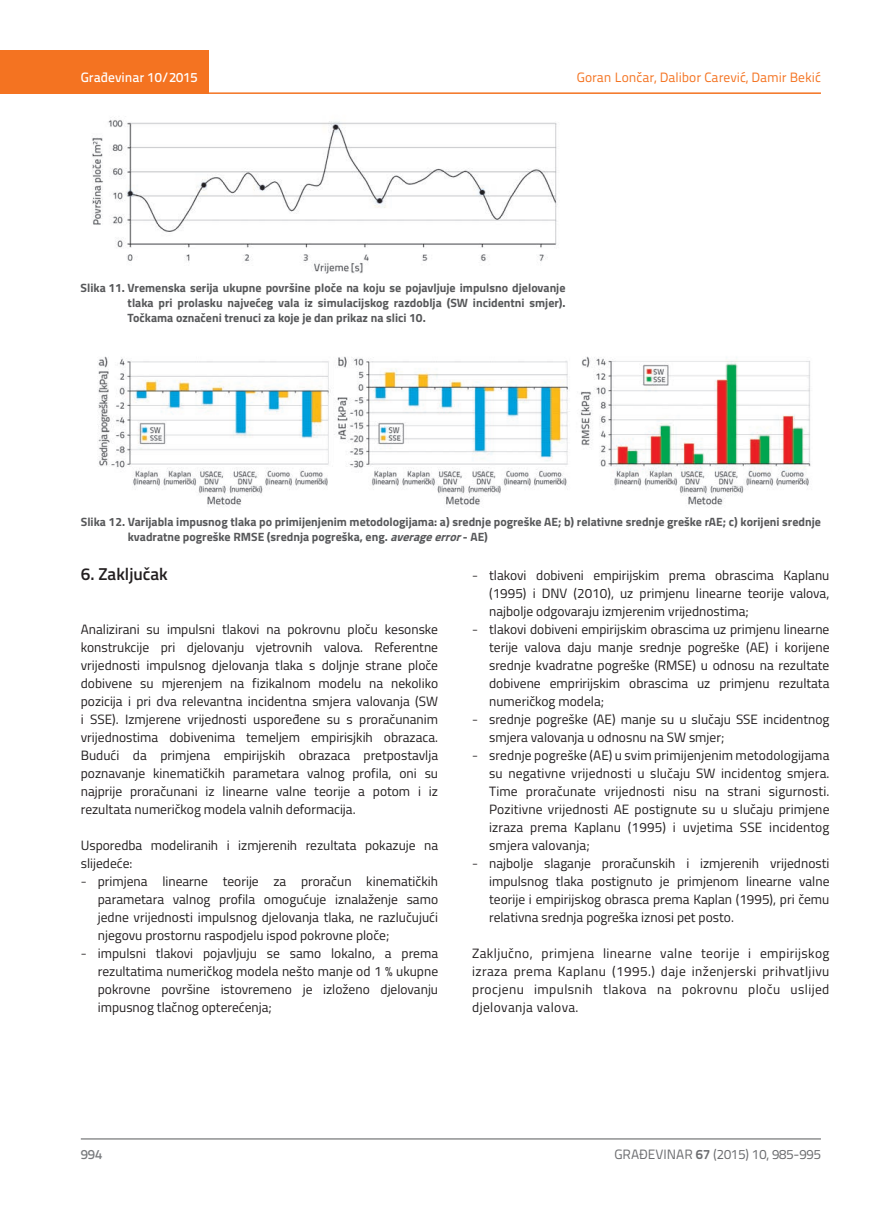
<style>
.page{position:relative;width:872px;height:1212px;background:#fff}
.page>*{position:absolute;margin:0;border:0;box-sizing:border-box;transform-origin:0 0}
.t1{font:600 17.25px "Titillium";color:#231f20}
.t2{font:13.5px/18px "Titillium";color:#231f20;text-align:justify}
.t3{font:13.5px "Titillium Text 22 L";color:#f47321}
.t4{font:13.5px "Titillium Text 22 L";color:#6c6d70}
.t5{font:500 13.5px "Titillium Text 22 L";color:#fff}
.t6{font:500 13.5px "Titillium Text 22 L";color:#787a7d}
.t7{font:700 12px/15px "Titillium";color:#57585a;text-align:justify}
.s1{font-style:italic}
.s2{font-family:"Titillium Text 22 L";font-weight:300}
.s3{font-weight:700}
</style>
<div class="page">
<div style="left:0;top:50px;width:208px;height:44px;background:#f47321"></div>
<hr style="left:0;top:92px;width:821px;height:2px;background:#f47321">
<hr style="left:81px;top:1139px;width:740px;height:1px;background:#57585a">
<img style="left:92px;top:117px;width:466px;height:157px">
<img style="left:97px;top:356px;width:714px;height:151px">
<p class="t5" style="left:81px;top:67px;width:118px">Građevinar 10/2015</p>
<p class="t3" style="left:577px;top:68px;width:246px">Goran Lončar, Dalibor Carević, Damir Bekić</p>
<p class="t7" style="left:128px;top:279px;width:439px;text-indent:-47px">Slika 11. Vremenska serija ukupne površine ploče na koju se pojavljuje impulsno djelovanje tlaka pri prolasku najvećeg vala iz simulacijskog razdoblja (SW incidentni smjer).<br>Točkama označeni trenuci za koje je dan prikaz na slici 10.</p>
<p class="t7" style="left:128px;top:513px;width:694px;text-indent:-47px">Slika 12. Varijabla impusnog tlaka po primijenjenim metodologijama: a) srednje pogreške AE; b) relativne srednje greške rAE; c) korijeni srednje kvadratne pogreške RMSE (srednja pogreška, eng. <span class="s1">averageerror</span>- AE)</p>
<p class="t1" style="left:81px;top:561px;width:89px">6. Zaključak</p>
<p class="t2" style="left:81px;top:620px;width:359px">Analizirani su impulsni tlakovi na pokrovnu ploču kesonske konstrukcije pri djelovanju vjetrovnih valova. Referentne vrijednosti impulsnog djelovanja tlaka s doljnje strane ploče dobivene su mjerenjem na fizikalnom modelu na nekoliko pozicija i pri dva relevantna incidentna smjera valovanja (SW i SSE). Izmjerene vrijednosti uspoređene su s proračunanim vrijednostima dobivenima temeljem empirisjkih obrazaca.<br>Budući da primjena empirijskih obrazaca pretpostavlja poznavanje kinematičkih parametara valnog profila, oni su najprije proračunani iz linearne valne teorije a potom i iz rezultata numeričkog modela valnih deformacija.</p>
<p class="t2" style="left:81px;top:836px;width:359px">Usporedba modeliranih i izmjerenih rezultata pokazuje na slijedeće:</p>
<p class="t2" style="left:98px;top:872px;width:342px;text-indent:-17px"><span class="s2">-</span> primjena linearne teorije za proračun kinematičkih parametara valnog profila omogućuje iznalaženje samo jedne vrijednosti impulsnog djelovanja tlaka, ne razlučujući njegovu prostornu raspodjelu ispod pokrovne ploče;</p>
<p class="t2" style="left:98px;top:944px;width:342px;text-indent:-17px"><span class="s2">-</span> impulsni tlakovi pojavljuju se samo lokalno, a prema rezultatima numeričkog modela nešto manje od 1 % ukupne pokrovne površine istovremeno je izloženo djelovanju impusnog tlačnog opterećenja;</p>
<p class="t2" style="left:489px;top:565px;width:342px;text-indent:-17px"><span class="s2">-</span> tlakovi dobiveni empirijskim prema obrascima Kaplanu (1995) i DNV (2010), uz primjenu linearne teorije valova, najbolje odgovaraju izmjerenim vrijednostima;</p>
<p class="t2" style="left:489px;top:619px;width:342px;text-indent:-17px"><span class="s2">-</span> tlakovi dobiveni empirijskim obrascima uz primjenu linearne terije valova daju manje srednje pogreške (AE) i korijene srednje kvadratne pogreške (RMSE) u odnosu na rezultate dobivene empririjskim obrascima uz primjenu rezultata numeričkog modela;</p>
<p class="t2" style="left:489px;top:709px;width:342px;text-indent:-17px"><span class="s2">-</span> srednje pogreške (AE) manje su u slučaju SSE incidentnog smjera valovanja u odnosnu na SW smjer;</p>
<p class="t2" style="left:489px;top:746px;width:342px;text-indent:-17px"><span class="s2">-</span> srednje pogreške (AE) u svim primijenjenim metodologijama su negativne vrijednosti u slučaju SW incidentog smjera.<br>Time proračunate vrijednosti nisu na strani sigurnosti.<br>Pozitivne vrijednosti AE postignute su u slučaju primjene izraza prema Kaplanu (1995) i uvjetima SSE incidentog smjera valovanja;</p>
<p class="t2" style="left:489px;top:854px;width:342px;text-indent:-17px"><span class="s2">-</span> najbolje slaganje proračunskih i izmjerenih vrijednosti impulsnog tlaka postignuto je primjenom linearne valne teorije i empirijskog obrasca prema Kaplan (1995), pri čemu relativna srednja pogreška iznosi pet posto.</p>
<p class="t2" style="left:472px;top:944px;width:359px">Zaključno, primjena linearne valne teorije i empirijskog izraza prema Kaplanu (1995.) daje inženjerski prihvatljivu procjenu impulsnih tlakova na pokrovnu ploču uslijed djelovanja valova.</p>
<p class="t6" style="left:81px;top:1144px;width:23px">994</p>
<p class="t4" style="left:614px;top:1144px;width:208px">GRAĐEVINAR <span class="s3">67</span> (2015) 10, 985-995</p>
</div>
